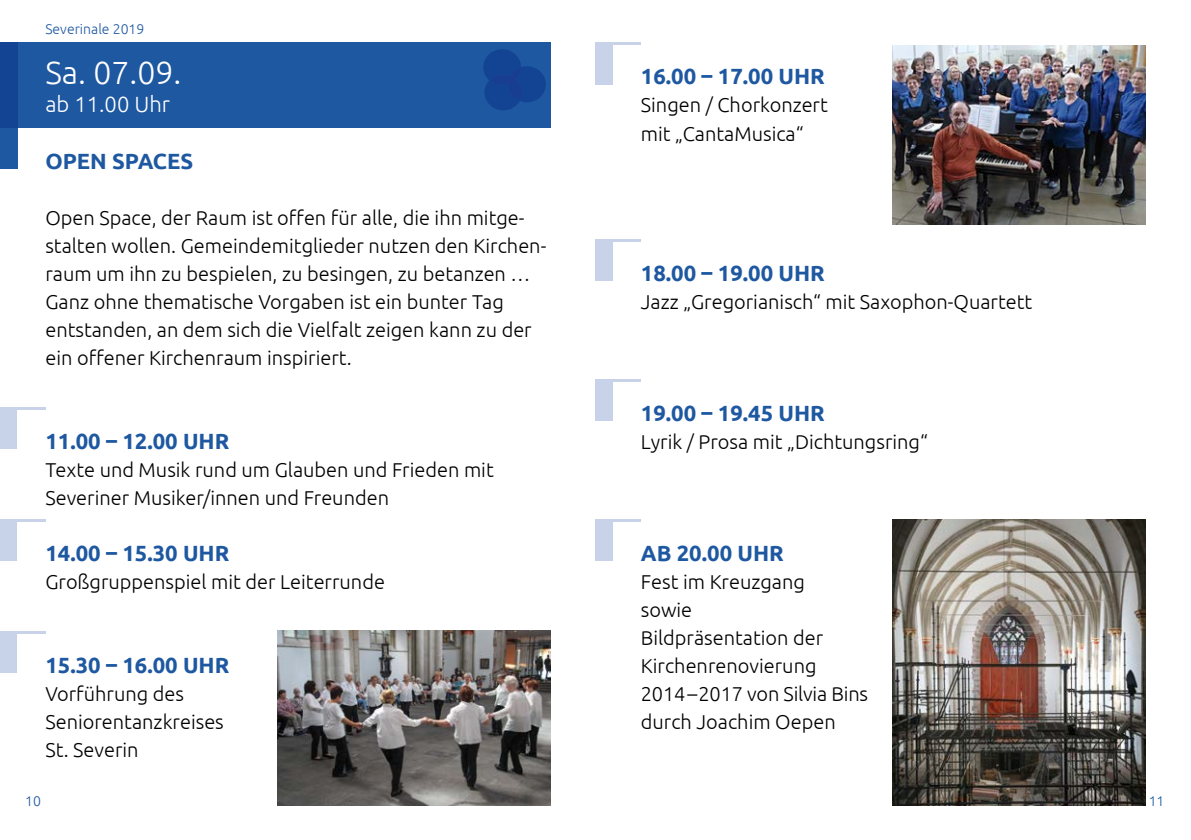
<style>
.page{position:relative;width:1191px;height:840px;background:#fff}
.page>*{position:absolute;margin:0;border:0;box-sizing:border-box;transform-origin:0 0}
.t1{font:300 32px "Ubuntu";color:#fff}
.t2{font:700 22px "Ubuntu";color:#1e58a1}
.t3{font:300 22px "Ubuntu";color:#fff}
.t4{font:300 20px/28px "Ubuntu";color:#000}
.t5{font:300 14px "Ubuntu";color:#1e58a1}
</style>
<div class="page">
<div style="left:0;top:43px;width:550px;height:85px;background:#1e58a1"></div>
<div style="left:0;top:43px;width:17px;height:85px;background:#134494"></div>
<div style="left:0;top:128px;width:17px;height:40px;background:#1e58a1"></div>
<svg style="left:483px;top:49px;width:63px;height:61px"></svg>
<img style="left:278px;top:630px;width:272px;height:175px">
<img style="left:892px;top:519px;width:253px;height:286px">
<img style="left:892px;top:45px;width:253px;height:179px">
<div style="left:0;top:408px;width:17px;height:40px;background:#c8d2e9"></div>
<hr style="left:0;top:407px;width:45px;height:2px;background:#c8d2e9">
<div style="left:0;top:520px;width:17px;height:40px;background:#c8d2e9"></div>
<hr style="left:0;top:519px;width:45px;height:2px;background:#c8d2e9">
<div style="left:0;top:632px;width:17px;height:40px;background:#c8d2e9"></div>
<hr style="left:0;top:631px;width:45px;height:2px;background:#c8d2e9">
<div style="left:595px;top:44px;width:17px;height:40px;background:#c8d2e9"></div>
<hr style="left:595px;top:43px;width:46px;height:2px;background:#c8d2e9">
<div style="left:595px;top:240px;width:17px;height:40px;background:#c8d2e9"></div>
<hr style="left:595px;top:239px;width:46px;height:2px;background:#c8d2e9">
<div style="left:595px;top:380px;width:17px;height:40px;background:#c8d2e9"></div>
<hr style="left:595px;top:379px;width:46px;height:2px;background:#c8d2e9">
<div style="left:595px;top:520px;width:17px;height:40px;background:#c8d2e9"></div>
<hr style="left:595px;top:519px;width:46px;height:2px;background:#c8d2e9">
<p class="t5" style="left:45px;top:21px;width:100px">Severinale 2019</p>
<h1 class="t1" style="left:45px;top:54px;width:137px">Sa. 07.09.</h1>
<p class="t3" style="left:45px;top:91px;width:126px">ab 11.00 Uhr</p>
<p class="t2" style="left:45px;top:147px;width:149px">OPEN SPACES</p>
<p class="t4" style="left:45px;top:203px;width:502px">Open Space, der Raum ist offen für alle, die ihn mitge&shy;stalten wollen. Gemeindemitglieder nutzen den Kirchen&shy;raum um ihn zu bespielen, zu besingen, zu betanzen … Ganz ohne thematische Vorgaben ist ein bunter Tag entstanden, an dem sich die Vielfalt zeigen kann zu der ein offener Kirchenraum inspiriert.</p>
<p class="t2" style="left:45px;top:427px;width:186px">11.00 – 12.00 UHR</p>
<p class="t4" style="left:45px;top:455px;width:450px">Texte und Musik rund um Glauben und Frieden mit<br>Severiner Musiker/innen und Freunden</p>
<p class="t2" style="left:45px;top:539px;width:186px">14.00 – 15.30 UHR</p>
<p class="t4" style="left:45px;top:567px;width:341px">Großgruppenspiel mit der Leiterrunde</p>
<p class="t2" style="left:45px;top:651px;width:186px">15.30 – 16.00 UHR</p>
<p class="t4" style="left:45px;top:679px;width:180px">Vorführung des<br>Seniorentanzkreises<br>St. Severin</p>
<p class="t2" style="left:641px;top:63px;width:186px">16.00 – 17.00 UHR</p>
<p class="t4" style="left:641px;top:91px;width:188px">Singen / Chorkonzert mit „CantaMusica“</p>
<p class="t2" style="left:641px;top:259px;width:186px">18.00 – 19.00 UHR</p>
<p class="t4" style="left:641px;top:287px;width:393px">Jazz „Gregorianisch“ mit Saxophon-Quartett</p>
<p class="t2" style="left:641px;top:399px;width:186px">19.00 – 19.45 UHR</p>
<p class="t4" style="left:641px;top:427px;width:288px">Lyrik / Prosa mit „Dichtungsring“</p>
<p class="t2" style="left:641px;top:539px;width:144px">AB 20.00 UHR</p>
<p class="t4" style="left:641px;top:567px;width:229px">Fest im Kreuzgang<br>sowie<br>Bildpräsentation der<br>Kirchenrenovierung<br>2014–2017 von Silvia Bins durch Joachim Oepen</p>
<p class="t5" style="left:25px;top:791px;width:17px">10</p>
<p class="t5" style="left:1148px;top:791px;width:17px">11</p>
</div>
